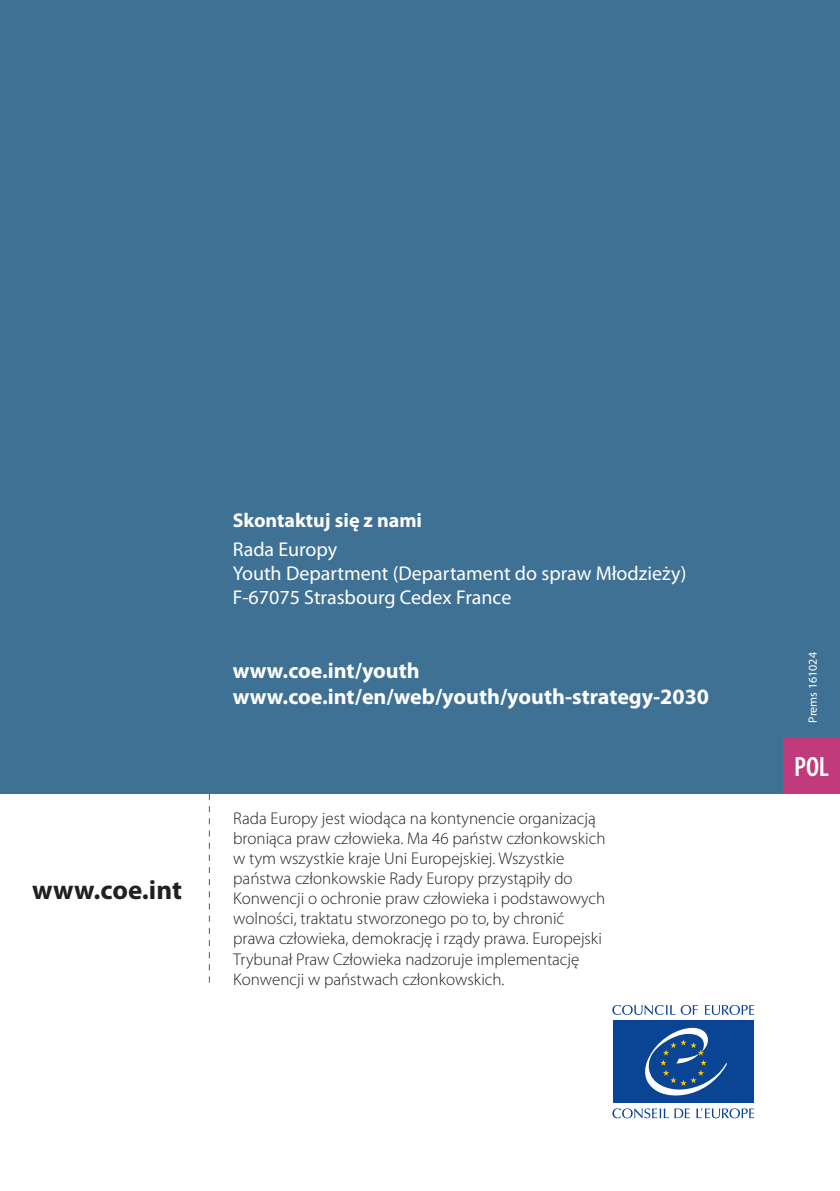
<style>
.page{position:relative;width:840px;height:1191px;background:#fff}
.page>*{position:absolute;margin:0;border:0;box-sizing:border-box;transform-origin:0 0}
.t1{font:600 condensed 28px "Myriad Pro";color:#fff}
.t2{font:700 27px "Myriad Pro";color:#231f20}
.t3{font:700 22px/26px "Myriad Pro";color:#fff}
.t4{font:20px/24px "Myriad Pro";color:#fff}
.t5{font:700 20px "Myriad Pro";color:#fff}
.t6{font:300 17px/20px "Myriad Pro";color:#231f20}
.t7{font:12px "Myriad Pro";color:#fff}
</style>
<div class="page">
<hr style="left:839px;top:397px;width:1px;height:397px;background:#868e96">
<hr style="left:839px;top:0;width:1px;height:397px;background:#c13a7c">
<div style="left:0;top:0;width:839px;height:794px;background:#3f7195"></div>
<svg style="left:704px;top:1005px;width:49px;height:10px"></svg>
<svg style="left:612px;top:1005px;width:85px;height:10px"></svg>
<svg style="left:696px;top:1108px;width:57px;height:10px"></svg>
<svg style="left:674px;top:1108px;width:15px;height:10px"></svg>
<svg style="left:612px;top:1108px;width:56px;height:10px"></svg>
<div style="left:612px;top:1020px;width:141px;height:82px;background:#094594"></div>
<svg style="left:645px;top:1027px;width:82px;height:69px"></svg>
<svg style="left:209px;top:794px;width:1px;height:188px"></svg>
<div style="left:782px;top:737px;width:57px;height:57px;background:#c13a7c"></div>
<h2 class="t2" style="left:32px;top:872px;width:151px">www.coe.int</h2>
<p class="t5" style="left:232px;top:507px;width:191px">Skontaktuj się z nami</p>
<p class="t4" style="left:232px;top:537px;width:455px">Rada Europy<br>Youth Department (Departament do spraw Młodzieży)<br>F-67075 Strasbourg Cedex France</p>
<p class="t3" style="left:232px;top:657px;width:477px">www.coe.int/youth www.coe.int/en/web/youth/youth-strategy-2030</p>
<p class="t6" style="left:233px;top:808px;width:373px">Rada Europy jest wiodąca na kontynencie organizacją broniąca praw człowieka. Ma 46 państw członkowskich w tym wszystkie kraje Uni Europejskiej. Wszystkie państwa członkowskie Rady Europy przystąpiły do Konwencji o ochronie praw człowieka i podstawowych wolności, traktatu stworzonego po to, by chronić prawa człowieka, demokrację i rządy prawa. Europejski Trybunał Praw Człowieka nadzoruje implementację Konwencji w państwach członkowskich.</p>
<p class="t7" style="left:804px;top:722px;width:72px;rotate:-90deg">Prems 161024</p>
<h1 class="t1" style="left:793px;top:749px;width:37px">POL</h1>
</div>
